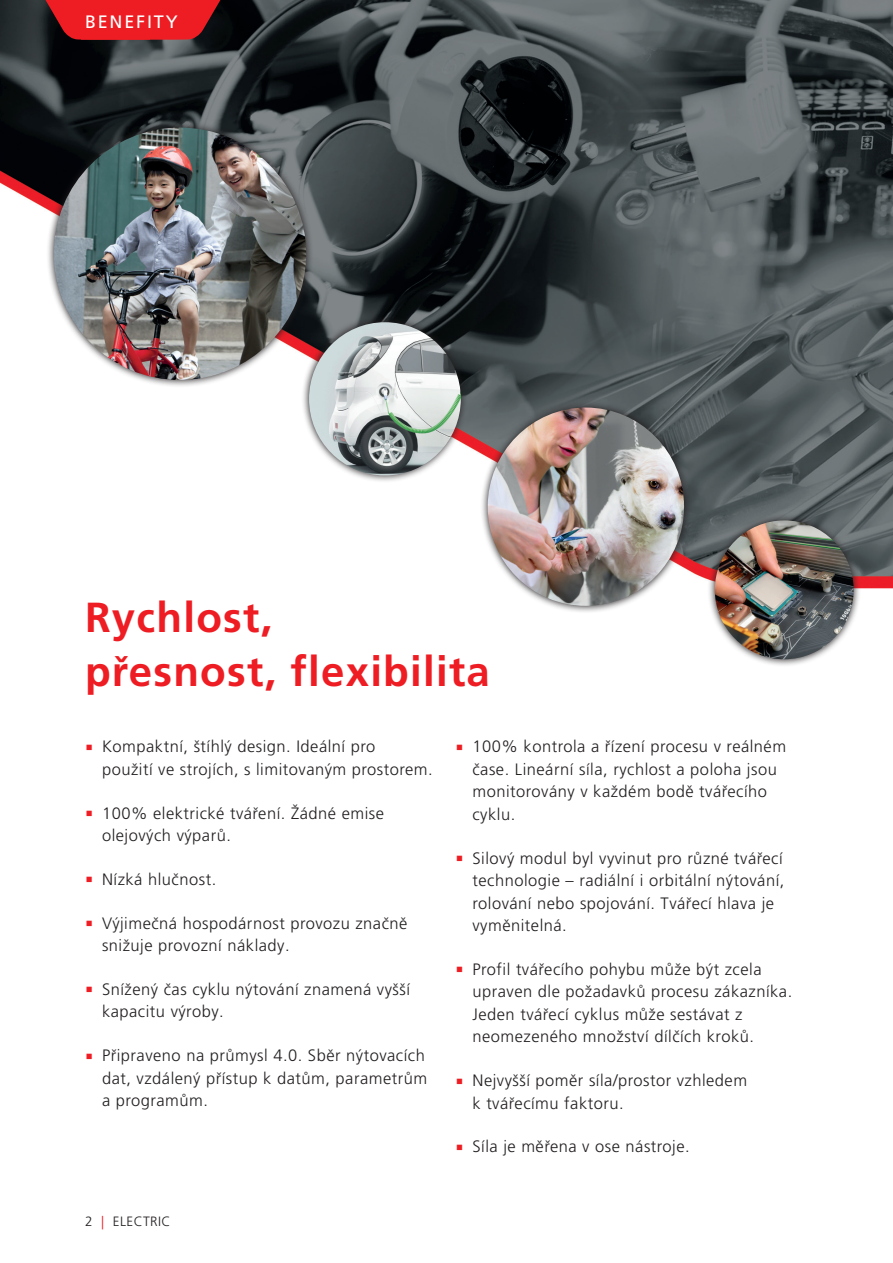
<style>
.page{position:relative;width:893px;height:1263px;background:#fff}
.page>*{position:absolute;margin:0;border:0;box-sizing:border-box;transform-origin:0 0}
.t1{font:700 42px/54px "Frutiger LT Pro";letter-spacing:.03em;color:#ee1d23}
.t2{font:18px "Frutiger LT Pro";letter-spacing:.1em;color:#fff}
.t3{font:300 16.5px/22.5px "Frutiger LT Pro";letter-spacing:.03em;color:#231f20}
.t4{font:300 13.5px "Frutiger LT Pro";letter-spacing:.03em;color:#231f20}
.s1{color:#ee1d23}
</style>
<div class="page">
<img style="left:0;top:0;width:893px;height:589px">
<svg style="left:46px;top:120px;width:268px;height:268px"></svg>
<img style="left:54px;top:128px;width:252px;height:252px;border-radius:126px">
<svg style="left:707px;top:513px;width:154px;height:152px"></svg>
<img style="left:715px;top:520px;width:139px;height:139px;border-radius:69px">
<svg style="left:301px;top:314px;width:167px;height:169px"></svg>
<img style="left:309px;top:322px;width:152px;height:153px">
<svg style="left:480px;top:400px;width:212px;height:212px"></svg>
<img style="left:488px;top:408px;width:196px;height:198px">
<svg style="left:30px;top:0;width:200px;height:40px;background:#b71c21"></svg>
<p class="t2" style="left:85px;top:12px;width:94px">BENEFITY</p>
<h1 class="t1" style="left:85px;top:591px;width:406px">Rychlost,<br>přesnost, flexibilita</h1>
<p class="t3" style="left:102px;top:735px;width:332px">Kompaktní, štíhlý design. Ideální pro<br>použití ve strojích, s limitovaným prostorem.</p>
<p class="t3" style="left:102px;top:802px;width:283px">100% elektrické tváření. Žádné emise olejových výparů.</p>
<p class="t3" style="left:102px;top:868px;width:116px">Nízká hlučnost.</p>
<p class="t3" style="left:102px;top:912px;width:307px">Výjimečná hospodárnost provozu značně snižuje provozní náklady.</p>
<p class="t3" style="left:102px;top:978px;width:310px">Snížený čas cyklu nýtování znamená vyšší kapacitu výroby.</p>
<p class="t3" style="left:102px;top:1044px;width:327px">Připraveno na průmysl 4.0. Sběr nýtovacích dat, vzdálený přístup k datům, parametrům a programům.</p>
<p class="t4" style="left:85px;top:1213px;width:87px">2 <span class="s1">|</span> ELECTRIC</p>
<p class="t3" style="left:472px;top:735px;width:315px">100% kontrola a řízení procesu v reálném čase. Lineární síla, rychlost a poloha jsou monitorovány v každém bodě tvářecího cyklu.</p>
<p class="t3" style="left:472px;top:847px;width:313px">Silový modul byl vyvinut pro různé tvářecí technologie – radiální i orbitální nýtování, rolování nebo spojování. Tvářecí hlava je vyměnitelná.</p>
<p class="t3" style="left:472px;top:958px;width:321px">Profil tvářecího pohybu může být zcela upraven dle požadavků procesu zákazníka.<br>Jeden tvářecí cyklus může sestávat z neomezeného množství dílčích kroků.</p>
<p class="t3" style="left:472px;top:1069px;width:276px">Nejvyšší poměr síla/prostor vzhledem k tvářecímu faktoru.</p>
<p class="t3" style="left:472px;top:1135px;width:219px">Síla je měřena v ose nástroje.</p>
</div>
